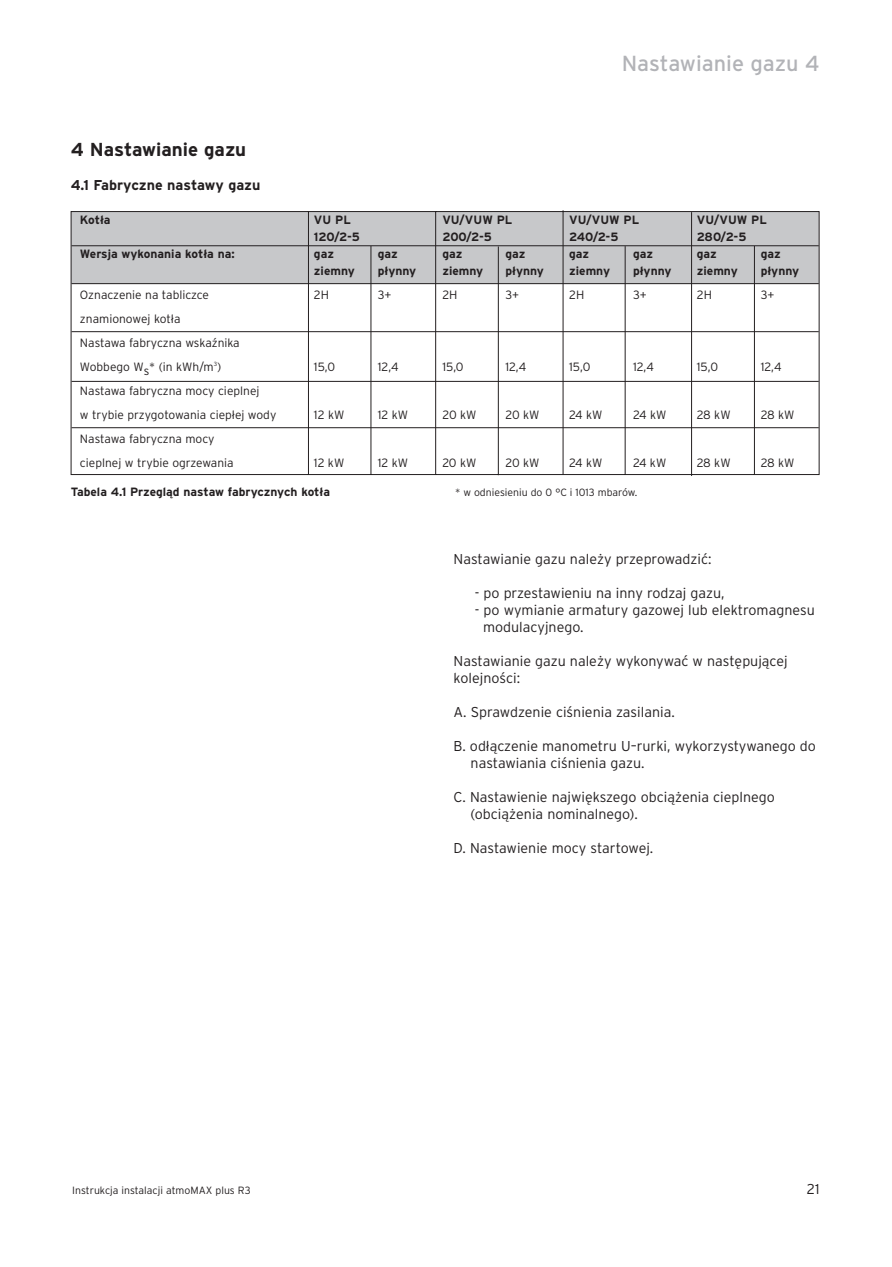
<style>
.page{position:relative;width:892px;height:1267px;background:#fff}
.page>*{position:absolute;margin:0;border:0;box-sizing:border-box;transform-origin:0 0}
.t1{font:21.75px "Interstate CE";color:#b2b3b7}
.t2{font:700 18.75px "Interstate CE";color:#231f20}
.t3{font:300 14.25px/17px "Interstate CE";color:#231f20}
.t4{font:700 14.25px "Interstate CE";color:#231f20}
.t5{font:300 14.25px "Interstate";color:#231f20}
.t6{font:300 12px/24px "Interstate CE";color:#231f20}
.t7{font:700 12px "Interstate CE";color:#231f20}
.t8{font:300 10.5px "Interstate CE";color:#231f20}
</style>
<div class="page">
<svg style="left:70px;top:210px;width:750px;height:266px"></svg>
<h1 class="t1" style="left:621px;top:55px;width:199px">Nastawianie gazu 4</h1>
<h2 class="t2" style="left:71px;top:142px;width:177px">4 Nastawianie gazu</h2>
<p class="t4" style="left:71px;top:179px;width:191px">4.1 Fabryczne nastawy gazu</p>
<p class="t7" style="left:80px;top:215px;width:32px">Kotła</p>
<p class="t7" style="left:314px;top:215px;width:38px">VU PL</p>
<p class="t7" style="left:442px;top:215px;width:71px">VU/VUW PL</p>
<p class="t7" style="left:569px;top:215px;width:71px">VU/VUW PL</p>
<p class="t7" style="left:696px;top:215px;width:71px">VU/VUW PL</p>
<p class="t7" style="left:314px;top:232px;width:47px">120/2-5</p>
<p class="t7" style="left:442px;top:232px;width:51px">200/2-5</p>
<p class="t7" style="left:569px;top:232px;width:51px">240/2-5</p>
<p class="t7" style="left:696px;top:232px;width:51px">280/2-5</p>
<p class="t7" style="left:80px;top:249px;width:156px">Wersja wykonania kotła na:</p>
<p class="t7" style="left:314px;top:249px;width:22px">gaz</p>
<p class="t7" style="left:378px;top:249px;width:22px">gaz</p>
<p class="t7" style="left:442px;top:249px;width:22px">gaz</p>
<p class="t7" style="left:505px;top:249px;width:22px">gaz</p>
<p class="t7" style="left:569px;top:249px;width:22px">gaz</p>
<p class="t7" style="left:633px;top:249px;width:22px">gaz</p>
<p class="t7" style="left:696px;top:249px;width:22px">gaz</p>
<p class="t7" style="left:760px;top:249px;width:22px">gaz</p>
<p class="t7" style="left:314px;top:266px;width:42px">ziemny</p>
<p class="t7" style="left:378px;top:266px;width:40px">płynny</p>
<p class="t7" style="left:442px;top:266px;width:42px">ziemny</p>
<p class="t7" style="left:505px;top:266px;width:40px">płynny</p>
<p class="t7" style="left:569px;top:266px;width:42px">ziemny</p>
<p class="t7" style="left:633px;top:266px;width:40px">płynny</p>
<p class="t7" style="left:696px;top:266px;width:42px">ziemny</p>
<p class="t7" style="left:760px;top:266px;width:40px">płynny</p>
<p class="t6" style="left:80px;top:284px;width:131px">Oznaczenie na tabliczce</p>
<p class="t6" style="left:314px;top:284px;width:17px">2H</p>
<p class="t6" style="left:378px;top:284px;width:15px">3+</p>
<p class="t6" style="left:442px;top:284px;width:17px">2H</p>
<p class="t6" style="left:505px;top:284px;width:15px">3+</p>
<p class="t6" style="left:569px;top:284px;width:17px">2H</p>
<p class="t6" style="left:633px;top:284px;width:15px">3+</p>
<p class="t6" style="left:696px;top:284px;width:17px">2H</p>
<p class="t6" style="left:760px;top:284px;width:15px">3+</p>
<p class="t6" style="left:80px;top:308px;width:161px">znamionowej kotła<br>Nastawa fabryczna wskaźnika<br>Wobbego Ws* (in kWh/m<sup>3</sup>)</p>
<p class="t6" style="left:314px;top:356px;width:23px">15,0</p>
<p class="t6" style="left:378px;top:356px;width:22px">12,4</p>
<p class="t6" style="left:442px;top:356px;width:23px">15,0</p>
<p class="t6" style="left:505px;top:356px;width:22px">12,4</p>
<p class="t6" style="left:569px;top:356px;width:23px">15,0</p>
<p class="t6" style="left:633px;top:356px;width:22px">12,4</p>
<p class="t6" style="left:696px;top:356px;width:23px">15,0</p>
<p class="t6" style="left:760px;top:356px;width:22px">12,4</p>
<p class="t6" style="left:80px;top:380px;width:198px">Nastawa fabryczna mocy cieplnej<br>w trybie przygotowania ciepłej wody</p>
<p class="t6" style="left:314px;top:404px;width:32px">12 kW</p>
<p class="t6" style="left:378px;top:404px;width:32px">12 kW</p>
<p class="t6" style="left:442px;top:404px;width:36px">20 kW</p>
<p class="t6" style="left:505px;top:404px;width:36px">20 kW</p>
<p class="t6" style="left:569px;top:404px;width:35px">24 kW</p>
<p class="t6" style="left:633px;top:404px;width:35px">24 kW</p>
<p class="t6" style="left:696px;top:404px;width:35px">28 kW</p>
<p class="t6" style="left:760px;top:404px;width:35px">28 kW</p>
<p class="t6" style="left:80px;top:428px;width:155px">Nastawa fabryczna mocy cieplnej w trybie ogrzewania</p>
<p class="t6" style="left:314px;top:452px;width:32px">12 kW</p>
<p class="t6" style="left:378px;top:452px;width:32px">12 kW</p>
<p class="t6" style="left:442px;top:452px;width:36px">20 kW</p>
<p class="t6" style="left:505px;top:452px;width:36px">20 kW</p>
<p class="t6" style="left:569px;top:452px;width:35px">24 kW</p>
<p class="t6" style="left:633px;top:452px;width:35px">24 kW</p>
<p class="t6" style="left:696px;top:452px;width:35px">28 kW</p>
<p class="t6" style="left:760px;top:452px;width:35px">28 kW</p>
<p class="t7" style="left:71px;top:487px;width:261px">Tabela 4.1 Przegląd nastaw fabrycznych kotła</p>
<p class="t8" style="left:455px;top:488px;width:184px">* w odniesieniu do 0 °C i 1013 mbarów.</p>
<p class="t3" style="left:453px;top:552px;width:259px">Nastawianie gazu należy przeprowadzić:</p>
<p class="t3" style="left:475px;top:586px;width:251px">- po przestawieniu na inny rodzaj gazu,</p>
<p class="t3" style="left:483px;top:603px;width:333px;text-indent:-8px">- po wymianie armatury gazowej lub elektromagnesu modulacyjnego.</p>
<p class="t3" style="left:453px;top:654px;width:335px">Nastawianie gazu należy wykonywać w następującej kolejności:</p>
<p class="t3" style="left:453px;top:705px;width:223px">A. Sprawdzenie ciśnienia zasilania.</p>
<p class="t3" style="left:470px;top:739px;width:347px;text-indent:-17px">B. odłączenie manometru U–rurki, wykorzystywanego do nastawiania ciśnienia gazu.</p>
<p class="t3" style="left:470px;top:790px;width:306px;text-indent:-17px">C. Nastawienie największego obciążenia cieplnego (obciążenia nominalnego).</p>
<p class="t3" style="left:453px;top:841px;width:201px">D. Nastawienie mocy startowej.</p>
<p class="t8" style="left:72px;top:1185px;width:180px">Instrukcja instalacji atmoMAX plus R3</p>
<p class="t5" style="left:806px;top:1183px;width:14px">21</p>
</div>
